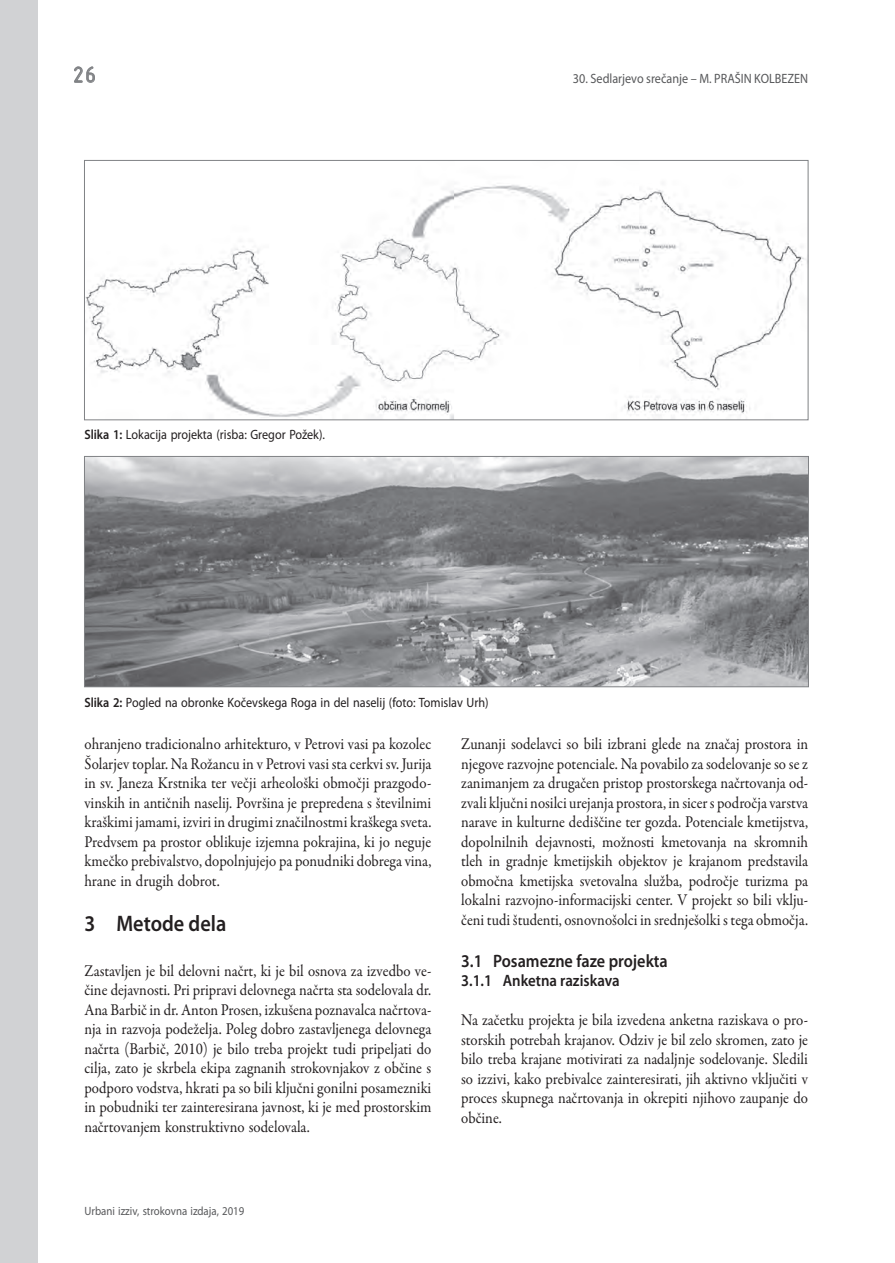
<style>
.page{position:relative;width:895px;height:1263px;background:#fff}
.page>*{position:absolute;margin:0;border:0;box-sizing:border-box;transform-origin:0 0}
.t1{font:24px "ISOCTEUR";color:#808285}
.t2{font:600 22.5px "Myriad Pro";color:#231f20;scale:.9 1}
.t3{font:600 18px "Myriad Pro";color:#231f20;scale:.9 1}
.t4{font:16.5px/19.5px "Garamond Premr Pro";color:#231f20;text-align:justify;scale:.9 1}
.t5{font:600 16.5px "Myriad Pro";color:#231f20;scale:.9 1}
.t6{font:13.5px "Myriad Pro";color:#231f20;scale:.9 1}
.t7{font:13.5px "Myriad Pro";color:#57585a;scale:.9 1}
.t8{font:12px "Myriad Pro";color:#57585a;scale:.9 1}
.s1{font-weight:600}
</style>
<div class="page">
<svg style="left:74px;top:66px;width:21px;height:17px"></svg>
<div style="left:0;top:0;width:38px;height:1263px;background:#d1d2d4"></div>
<img style="left:86px;top:185px;width:718px;height:233px">
<div style="left:84px;top:160px;width:724px;height:260px;border:1px solid #808285"></div>
<img style="left:86px;top:458px;width:720px;height:227px">
<div style="left:84px;top:456px;width:724px;height:231px;border:1px solid #808285"></div>
<h1 class="t1" style="left:70px;top:59px;width:31px">26</h1>
<p class="t7" style="left:572px;top:71px;width:262px">30. Sedlarjevo srečanje – M. PRAŠIN KOLBEZEN</p>
<p class="t6" style="left:84px;top:427px;width:268px"><span class="s1">Slika 1:</span> Lokacija projekta (risba: Gregor Požek).</p>
<p class="t6" style="left:84px;top:695px;width:450px"><span class="s1">Slika 2:</span> Pogled na obronke Kočevskega Roga in del naselij (foto: Tomislav Urh)</p>
<p class="t4" style="left:84px;top:735px;width:387px">ohranjeno tradicionalno arhitekturo, v Petrovi vasi pa kozolec Šolarjev toplar. Na Rožancu in v Petrovi vasi sta cerkvi sv. Jurija in sv. Janeza Krstnika ter večji arheološki območji prazgodo&shy;vinskih in antičnih naselij. Površina je prepredena s številnimi kraškimi jamami, izviri in drugimi značilnostmi kraškega sveta.<br>Predvsem pa prostor oblikuje izjemna pokrajina, ki jo neguje kmečko prebivalstvo, dopolnjujejo pa ponudniki dobrega vina, hrane in drugih dobrot.</p>
<h2 class="t2" style="left:84px;top:909px;width:159px">3 Metode dela</h2>
<p class="t4" style="left:84px;top:961px;width:387px">Zastavljen je bil delovni načrt, ki je bil osnova za izvedbo ve&shy;čine dejavnosti. Pri pripravi delovnega načrta sta sodelovala dr.<br>Ana Barbič in dr. Anton Prosen, izkušena poznavalca načrtova&shy;nja in razvoja podeželja. Poleg dobro zastavljenega delovnega načrta (Barbič, 2010) je bilo treba projekt tudi pripeljati do cilja, zato je skrbela ekipa zagnanih strokovnjakov z občine s podporo vodstva, hkrati pa so bili ključni gonilni posamezniki in pobudniki ter zainteresirana javnost, ki je med prostorskim načrtovanjem konstruktivno sodelovala.</p>
<p class="t8" style="left:84px;top:1204px;width:179px">Urbani izziv, strokovna izdaja, 2019</p>
<p class="t4" style="left:461px;top:735px;width:387px">Zunanji sodelavci so bili izbrani glede na značaj prostora in njegove razvojne potenciale. Na povabilo za sodelovanje so se z zanimanjem za drugačen pristop prostorskega načrtovanja od&shy;zvali ključni nosilci urejanja prostora, in sicer s področja varstva narave in kulturne dediščine ter gozda. Potenciale kmetijstva, dopolnilnih dejavnosti, možnosti kmetovanja na skromnih tleh in gradnje kmetijskih objektov je krajanom predstavila območna kmetijska svetovalna služba, področje turizma pa lokalni razvojno-informacijski center. V projekt so bili vklju&shy;čeni tudi študenti, osnovnošolci in srednješolki s tega območja.</p>
<p class="t3" style="left:461px;top:949px;width:231px">3.1 Posamezne faze projekta</p>
<p class="t5" style="left:461px;top:970px;width:178px">3.1.1 Anketna raziskava</p>
<p class="t4" style="left:461px;top:1011px;width:387px">Na začetku projekta je bila izvedena anketna raziskava o pro&shy;storskih potrebah krajanov. Odziv je bil zelo skromen, zato je bilo treba krajane motivirati za nadaljnje sodelovanje. Sledili so izzivi, kako prebivalce zainteresirati, jih aktivno vključiti v proces skupnega načrtovanja in okrepiti njihovo zaupanje do občine.</p>
</div>
